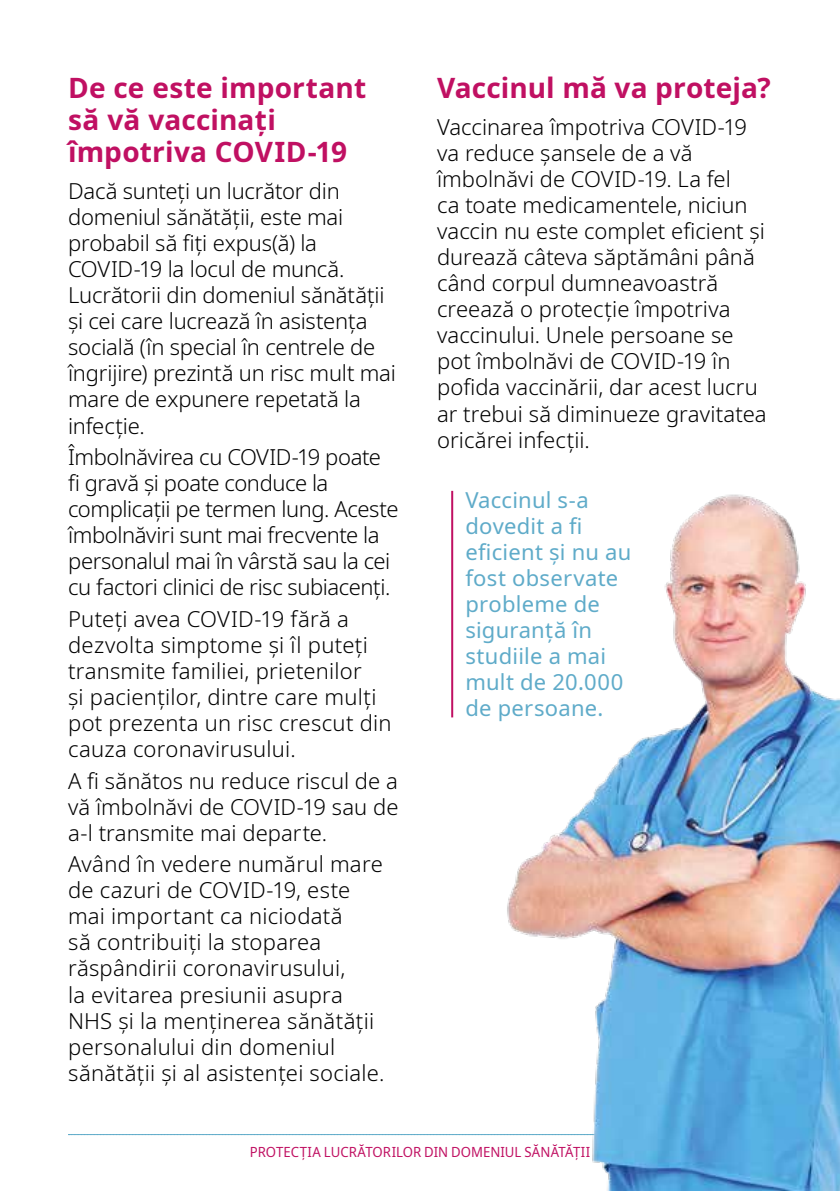
<style>
.page{position:relative;width:840px;height:1191px;background:#fff}
.page>*{position:absolute;margin:0;border:0;box-sizing:border-box;transform-origin:0 0}
.t1{font:700 28px/32px "Noto Sans";letter-spacing:.005em;color:#c01062}
.t2{font:300 22px/26px "Noto Sans";color:#000}
.t3{font:300 22px/26px "Noto Sans";letter-spacing:-.02em;color:#000}
.t4{font:22px/26px "Noto Sans Regular 2";letter-spacing:.01em;color:#5fabc9}
.t5{font:22px/26px "Noto Sans";letter-spacing:.01em;color:#5fabc9}
.t6{font:14px "Noto Sans";color:#c01062;scale:.94 1}
</style>
<div class="page">
<hr style="left:68px;top:1134px;width:703px;height:1px;background:#5fabc9">
<svg style="left:73px;top:1134px;width:398px;height:1px"></svg>
<img style="left:471px;top:494px;width:368px;height:697px">
<hr style="left:451px;top:491px;width:2px;height:226px;background:#c01062">
<p class="t1" style="left:68px;top:72px;width:299px">De ce este important să vă vaccinați împotriva COVID-19</p>
<p class="t2" style="left:68px;top:179px;width:329px">Dacă sunteți un lucrător din domeniul sănătății, este mai probabil să fiți expus(ă) la<br>COVID-19 la locul de muncă.<br>Lucrătorii din domeniul sănătății și cei care lucrează în asistența socială (în special în centrele de îngrijire) prezintă un risc mult mai mare de expunere repetată la infecție.</p>
<p class="t3" style="left:68px;top:445px;width:332px">Îmbolnăvirea cu COVID-19 poate<br>fi gravă și poate conduce la complicații pe termen lung. Aceste îmbolnăviri sunt mai frecvente la personalul mai în vârstă sau la cei cu factori clinici de risc subiacenți.</p>
<p class="t2" style="left:68px;top:606px;width:325px">Puteți avea COVID-19 fără a dezvolta simptome și îl puteți transmite familiei, prietenilor<br>și pacienților, dintre care mulți pot prezenta un risc crescut din cauza coronavirusului.</p>
<p class="t2" style="left:68px;top:768px;width:332px;text-align:justify">A fi sănătos nu reduce riscul de a vă îmbolnăvi de COVID-19 sau de a-l transmite mai departe.</p>
<p class="t2" style="left:68px;top:852px;width:317px">Având în vedere numărul mare de cazuri de COVID-19, este mai important ca niciodată<br>să contribuiți la stoparea răspândirii coronavirusului,<br>la evitarea presiunii asupra<br>NHS și la menținerea sănătății personalului din domeniul sănătății și al asistenței sociale.</p>
<p class="t1" style="left:437px;top:72px;width:335px">Vaccinul mă va proteja?</p>
<p class="t2" style="left:437px;top:115px;width:331px">Vaccinarea împotriva COVID-19 va reduce șansele de a vă îmbolnăvi de COVID-19. La fel<br>ca toate medicamentele, niciun vaccin nu este complet eficient și durează câteva săptămâni până când corpul dumneavoastră creează o protecție împotriva vaccinului. Unele persoane se pot îmbolnăvi de COVID-19 în pofida vaccinării, dar acest lucru ar trebui să diminueze gravitatea oricărei infecții.</p>
<p class="t4" style="left:465px;top:487px;width:125px">Vaccinul s-a</p>
<p class="t5" style="left:465px;top:513px;width:167px">dovedit a fi eficient și nu au</p>
<p class="t4" style="left:465px;top:565px;width:154px">fost observate probleme de</p>
<p class="t5" style="left:465px;top:617px;width:128px">siguranță în</p>
<p class="t4" style="left:465px;top:643px;width:159px">studiile a mai mult de 20.000 de persoane.</p>
<p class="t6" style="left:250px;top:1141px;width:363px">PROTECȚIA LUCRĂTORILOR DIN DOMENIUL SĂNĂTĂȚII</p>
</div>
